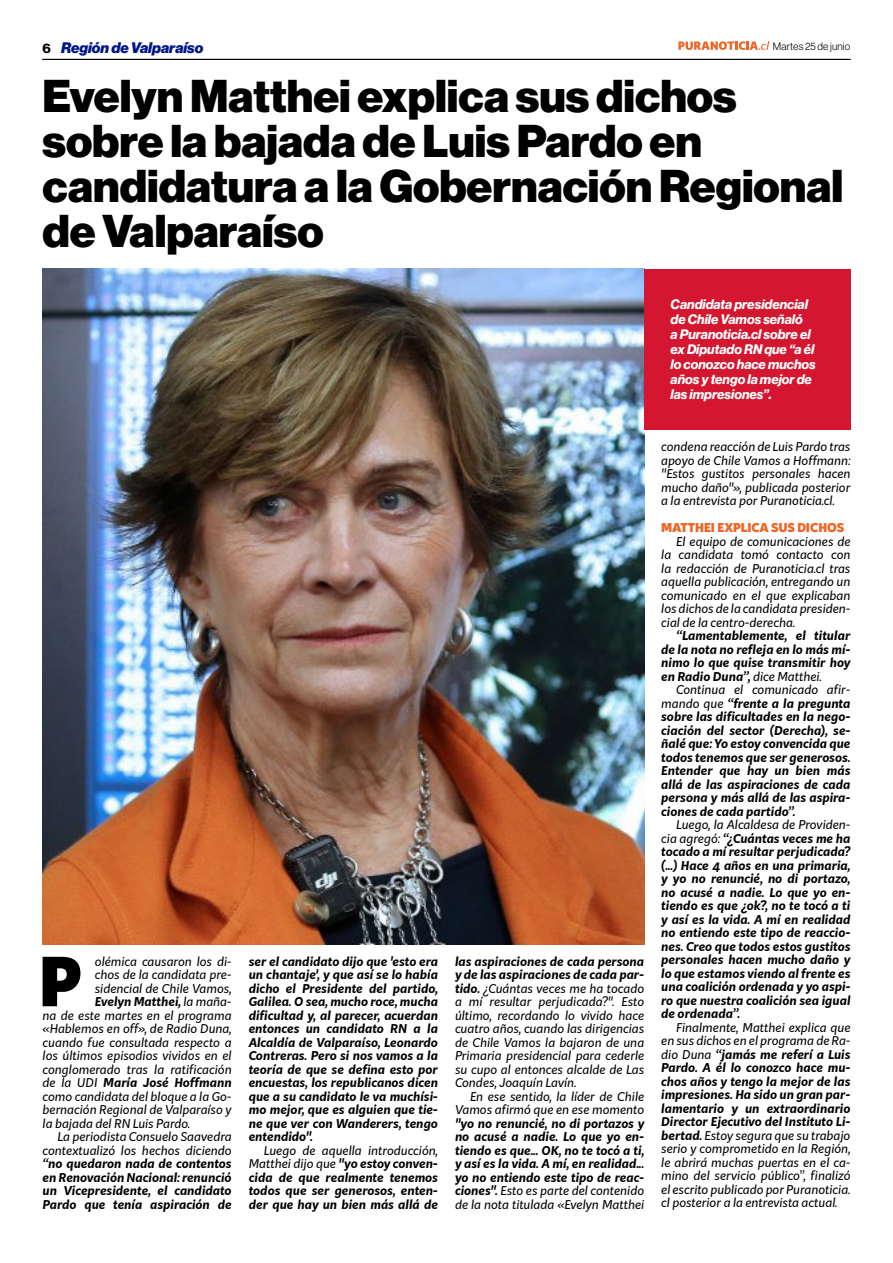
<style>
.page{position:relative;width:893px;height:1263px;background:#fff}
.page>*{position:absolute;margin:0;border:0;box-sizing:border-box;transform-origin:0 0}
.t1{font:900 66.3px "Kit Sans";color:#000}
.t2{font:45px/45px "N Haas Grotesk DS Pro 95 Blk";color:#000}
.t3{font:15px "N Haas Grotesk DS Pro 96 Blk It";color:#00178a}
.t4{font:13.5px/15px "N Haas Grotesk DS Pro 76 Bd It";color:#fff}
.t5{font:italic 700 12px/13.5px "Kit Sans";color:#000;text-align:justify}
.t6{font:italic 12px/13.5px "Kit Sans";color:#000;text-align:justify}
.t7{font:900 12px "Kit Sans";color:#ed6626}
.t8{font:10.5px "N Haas Grotesk DS Pro 45 Lt";letter-spacing:.015em;color:#000}
.s1{font-family:"N Haas Grotesk DS Pro 75 Bd";font-size:13.5px;color:#000}
.s2{font-weight:400}
.s3{font-weight:700}
</style>
<div class="page">
<hr style="left:43px;top:59px;width:807px;height:1px;background:#000">
<svg style="left:678px;top:41px;width:91px;height:9px"></svg>
<img style="left:43px;top:268px;width:601px;height:676px">
<div style="left:644px;top:268px;width:206px;height:161px;background:#d41630"></div>
<p class="t3" style="left:43px;top:39px;width:162px"><span class="s1">6</span> Región de Valparaíso</p>
<p class="t8" style="left:773px;top:40px;width:79px">Martes 25 de junio</p>
<h2 class="t2" style="left:42px;top:74px;width:802px">Evelyn Matthei explica sus dichos sobre la bajada de Luis Pardo en candidatura a la Gobernación Regional de Valparaíso</h2>
<h1 class="t1" style="left:39px;top:922px;width:44px">P</h1>
<p class="t6" style="left:95px;top:954px;width:138px">olémica causaron los di-</p>
<p class="t6" style="left:95px;top:967px;width:138px">chos de la candidata pre-</p>
<p class="t6" style="left:95px;top:981px;width:138px">sidencial de Chile Vamos,</p>
<p class="t5" style="left:95px;top:994px;width:138px">Evelyn Matthei, <span class="s2">la maña-</span></p>
<p class="t6" style="left:43px;top:1008px;width:191px">na de este martes en el programa</p>
<p class="t6" style="left:43px;top:1021px;width:191px">«Hablemos en off», de Radio Duna,</p>
<p class="t6" style="left:43px;top:1035px;width:191px">cuando fue consultada respecto a</p>
<p class="t6" style="left:43px;top:1048px;width:191px">los últimos episodios vividos en el</p>
<p class="t6" style="left:43px;top:1062px;width:191px">conglomerado tras la ratificación</p>
<p class="t5" style="left:43px;top:1075px;width:191px"><span class="s2">de la UDI</span> María José Hoffmann</p>
<p class="t6" style="left:43px;top:1089px;width:191px">como candidata del bloque a la Go-</p>
<p class="t6" style="left:43px;top:1102px;width:191px">bernación Regional de Valparaíso y</p>
<p class="t6" style="left:43px;top:1116px;width:149px">la bajada del RN Luis Pardo.</p>
<p class="t6" style="left:58px;top:1129px;width:176px">La periodista Consuelo Saavedra</p>
<p class="t6" style="left:43px;top:1143px;width:191px">contextualizó los hechos diciendo</p>
<p class="t5" style="left:43px;top:1156px;width:191px">“no quedaron nada de contentos en Renovación Nacional: renunció un Vicepresidente, el candidato Pardo que tenía aspiración de</p>
<p class="t5" style="left:249px;top:953px;width:191px">ser el candidato dijo que 'esto era un chantaje', y que así se lo había dicho el Presidente del partido, Galilea. O sea, mucho roce, mucha dificultad y, al parecer, acuerdan entonces un candidato RN a la Alcaldía de Valparaíso, Leonardo Contreras. Pero si nos vamos a la teoría de que se defina esto por encuestas, los republicanos dicen que a su candidato le va muchísi&shy;mo mejor, que es alguien que tie&shy;ne que ver con Wanderers, tengo entendido".</p>
<p class="t5" style="left:249px;top:1142px;width:191px;text-indent:15px"><span class="s2">Luego de aquella introducción, Matthei dijo que</span> "yo estoy conven&shy;cida de que realmente tenemos todos que ser generosos, enten&shy;der que hay un bien más allá de</p>
<p class="t6" style="left:455px;top:954px;width:191px"><span class="s3">las aspiraciones de cada persona y de las aspiraciones de cada par&shy;tido.</span> ¿Cuántas veces me ha tocado a mí resultar perjudicada?". Esto último, recordando lo vivido hace cuatro años, cuando las dirigencias de Chile Vamos la bajaron de una Primaria presidencial para cederle su cupo al entonces alcalde de Las Condes, Joaquín Lavín.</p>
<p class="t6" style="left:455px;top:1089px;width:191px;text-align:right">En ese sentido, la líder de Chile<br>Vamos afirmó que en ese momento</p>
<p class="t5" style="left:455px;top:1115px;width:191px">"yo no renuncié, no di portazos y no acusé a nadie. Lo que yo en&shy;tiendo es que... OK, no te tocó a ti, y así es la vida. A mí, en realidad... yo no entiendo este tipo de reac&shy;ciones". <span class="s2">Esto es parte del contenido de la nota titulada «Evelyn Matthei</span></p>
<p class="t4" style="left:671px;top:297px;width:147px">Candidata presidencial de Chile Vamos señaló<br>a Puranoticia.cl sobre el ex Diputado RN que “a él lo conozco hace muchos años y tengo la mejor de las impresiones”.</p>
<p class="t6" style="left:661px;top:439px;width:191px">condena reacción de Luis Pardo tras apoyo de Chile Vamos a Hoffmann: "Estos gustitos personales hacen mucho daño"», publicada posterior a la entrevista por Puranoticia.cl.</p>
<p class="t7" style="left:661px;top:517px;width:185px">MATTHEI EXPLICA SUS DICHOS</p>
<p class="t6" style="left:661px;top:534px;width:191px;text-indent:15px">El equipo de comunicaciones de la candidata tomó contacto con la redacción de Puranoticia.cl tras aquella publicación, entregando un comunicado en el que explicaban los dichos de la candidata presiden&shy;cial de la centro-derecha.</p>
<p class="t5" style="left:661px;top:628px;width:191px;text-indent:15px">“Lamentablemente, el titular de la nota no refleja en lo más mí&shy;nimo lo que quise transmitir hoy en Radio Duna”, <span class="s2">dice Matthei.</span></p>
<p class="t5" style="left:661px;top:682px;width:191px;text-indent:15px"><span class="s2">Continua el comunicado afir&shy;mando que</span> “frente a la pregunta sobre las dificultades en la nego&shy;ciación del sector (Derecha), se&shy;ñalé que: Yo estoy convencida que todos tenemos que ser generosos.<br>Entender que hay un bien más allá de las aspiraciones de cada persona y más allá de las aspira&shy;ciones de cada partido”.</p>
<p class="t5" style="left:661px;top:817px;width:191px;text-indent:15px"><span class="s2">Luego, la Alcaldesa de Providen&shy;cia agregó:</span> “¿Cuántas veces me ha tocado a mí resultar perjudicada? (...) Hace 4 años en una primaria, y yo no renuncié, no di portazo, no acusé a nadie. Lo que yo en&shy;tiendo es que ¿ok?, no te tocó a ti y así es la vida. A mí en realidad no entiendo este tipo de reaccio&shy;nes. Creo que todos estos gustitos personales hacen mucho daño y lo que estamos viendo al frente es una coalición ordenada y yo aspi&shy;ro que nuestra coalición sea igual de ordenada”.</p>
<p class="t6" style="left:661px;top:1020px;width:191px;text-indent:15px">Finalmente, Matthei explica que en sus dichos en el programa de Ra&shy;dio Duna <span class="s3">“jamás me referí a Luis Pardo. A él lo conozco hace mu&shy;chos años y tengo la mejor de las impresiones. Ha sido un gran par&shy;lamentario y un extraordinario Director Ejecutivo del Instituto Li&shy;bertad.</span> Estoy segura que su trabajo serio y comprometido en la Región, le abrirá muchas puertas en el ca&shy;mino del servicio público”, finalizó el escrito publicado por Puranoticia. cl posterior a la entrevista actual.</p>
</div>
